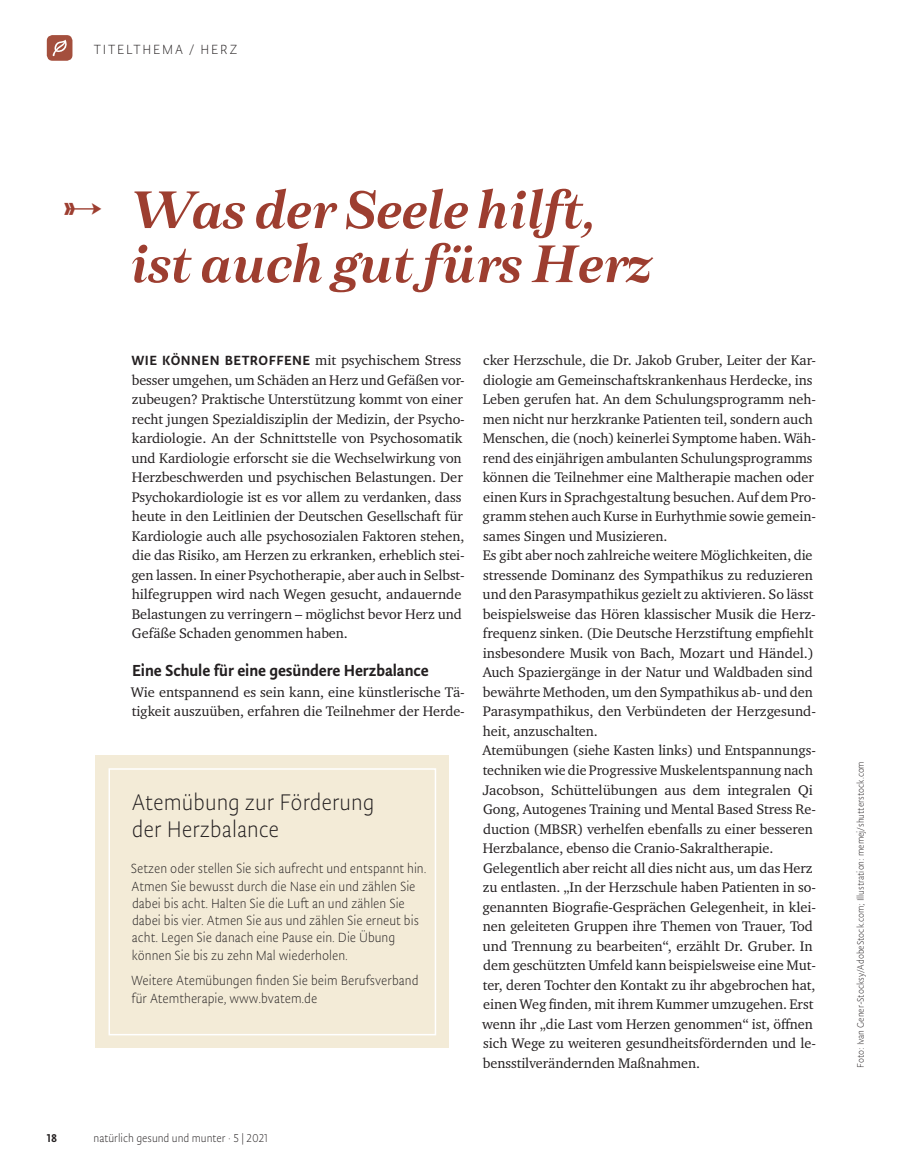
<style>
.page{position:relative;width:915px;height:1170px;background:#fff}
.page>*{position:absolute;margin:0;border:0;box-sizing:border-box;transform-origin:0 0}
.t1{font:italic 600 51px/54px "Morison";letter-spacing:-.005em;color:#9d3e30}
.t2{font:300 25.5px/27px "Tempera Std";color:#231f20}
.t3{font:500 18px "Tempera Std";letter-spacing:-.005em;color:#231f20}
.t4{font:300 15px/17.2px "Tempera Std";color:#231f20}
.t5{font:300 15px "Tempera Std";letter-spacing:.12em;color:#231f20}
.t6{font:14.25px/19.5px "Charter ITC Pro";letter-spacing:-.005em;color:#231f20}
.t7{font:300 12.75px "Tempera Std";color:#231f20}
.t8{font:500 12.75px "Tempera Std";color:#231f20}
.t9{font:300 10.5px "Tempera Std";color:#231f20}
.s1{font-family:"KG Arrows";font-weight:400;font-style:normal;font-size:30px}
.s2{font-family:"Tempera Std";font-weight:500;font-size:15px}
</style>
<div class="page">
<svg style="left:47px;top:35px;width:25px;height:26px"></svg>
<div style="left:96px;top:755px;width:353px;height:293px;background:#f3ebd7"></div>
<div style="left:108px;top:768px;width:328px;height:267px;border:2px solid #fff"></div>
<p class="t5" style="left:94px;top:41px;width:145px">TITELTHEMA / HERZ</p>
<h1 class="t1" style="left:130px;top:182px;width:522px;text-indent:-68px"><span class="s1">f</span> Was der Seele hilft, ist auch gut fürs Herz</h1>
<p class="t6" style="left:131px;top:350px;width:335px"><span class="s2">WIE KÖNNEN BETROFFENE</span> mit psychischem Stress besser umgehen, um Schäden an Herz und Gefäßen vor&shy;zubeugen? Praktische Unterstützung kommt von einer recht jungen Spezialdisziplin der Medizin, der Psycho&shy;kardiologie. An der Schnittstelle von Psychosomatik und Kardiologie erforscht sie die Wechselwirkung von Herzbeschwerden und psychischen Belastungen. Der Psychokardiologie ist es vor allem zu verdanken, dass heute in den Leitlinien der Deutschen Gesellschaft für Kardiologie auch alle psychosozialen Faktoren stehen, die das Risiko, am Herzen zu erkranken, erheblich stei&shy;gen lassen. In einer Psychotherapie, aber auch in Selbst&shy;hilfegruppen wird nach Wegen gesucht, andauernde Belastungen zu verringern – möglichst bevor Herz und Gefäße Schaden genommen haben.</p>
<p class="t3" style="left:132px;top:660px;width:298px">Eine Schule für eine gesündere Herzbalance</p>
<p class="t6" style="left:131px;top:682px;width:335px">Wie entspannend es sein kann, eine künstlerische Tä&shy;tigkeit auszuüben, erfahren die Teilnehmer der Herde-</p>
<h2 class="t2" style="left:132px;top:788px;width:244px">Atemübung zur Förderung der Herzbalance</h2>
<p class="t4" style="left:131px;top:860px;width:297px">Setzen oder stellen Sie sich aufrecht und entspannt hin.<br>Atmen Sie bewusst durch die Nase ein und zählen Sie dabei bis acht. Halten Sie die Luft an und zählen Sie dabei bis vier. Atmen Sie aus und zählen Sie erneut bis acht. Legen Sie danach eine Pause ein. Die Übung können Sie bis zu zehn Mal wiederholen.</p>
<p class="t4" style="left:131px;top:972px;width:289px">Weitere Atemübungen finden Sie beim Berufsverband für Atemtherapie, www.bvatem.de</p>
<p class="t6" style="left:482px;top:350px;width:335px">cker Herzschule, die Dr. Jakob Gruber, Leiter der Kar&shy;diologie am Gemeinschaftskrankenhaus Herdecke, ins Leben gerufen hat. An dem Schulungsprogramm neh&shy;men nicht nur herzkranke Patienten teil, sondern auch Menschen, die (noch) keinerlei Symptome haben. Wäh&shy;rend des einjährigen ambulanten Schulungsprogramms können die Teilnehmer eine Maltherapie machen oder einen Kurs in Sprachgestaltung besuchen. Auf dem Pro&shy;gramm stehen auch Kurse in Eurhythmie sowie gemein&shy;sames Singen und Musizieren.<br>Es gibt aber noch zahlreiche weitere Möglichkeiten, die stressende Dominanz des Sympathikus zu reduzieren und den Parasympathikus gezielt zu aktivieren. So lässt beispielsweise das Hören klassischer Musik die Herz&shy;frequenz sinken. (Die Deutsche Herzstiftung empfiehlt insbesondere Musik von Bach, Mozart und Händel.)<br>Auch Spaziergänge in der Natur und Waldbaden sind bewährte Methoden, um den Sympathikus ab- und den Parasympathikus, den Verbündeten der Herzgesund&shy;heit, anzuschalten.<br>Atemübungen (siehe Kasten links) und Entspannungs&shy;techniken wie die Progressive Muskelentspannung nach Jacobson, Schüttelübungen aus dem integralen Qi Gong, Autogenes Training und Mental Based Stress Re&shy;duction (MBSR) verhelfen ebenfalls zu einer besseren Herzbalance, ebenso die Cranio-Sakraltherapie.<br>Gelegentlich aber reicht all dies nicht aus, um das Herz zu entlasten. „In der Herzschule haben Patienten in so&shy;genannten Biografie-Gesprächen Gelegenheit, in klei&shy;nen geleiteten Gruppen ihre Themen von Trauer, Tod und Trennung zu bearbeiten“, erzählt Dr. Gruber. In dem geschützten Umfeld kann beispielsweise eine Mut&shy;ter, deren Tochter den Kontakt zu ihr abgebrochen hat, einen Weg finden, mit ihrem Kummer umzugehen. Erst wenn ihr „die Last vom Herzen genommen“ ist, öffnen sich Wege zu weiteren gesundheitsfördernden und le&shy;bensstilverändernden Maßnahmen.</p>
<p class="t8" style="left:47px;top:1130px;width:12px">18</p>
<p class="t7" style="left:94px;top:1130px;width:176px">natürlich gesund und munter · 5 | 2021</p>
<p class="t9" style="left:854px;top:1067px;width:308px;rotate:-90deg">Foto: Ivan Gener-Stocksy/AdobeStock.com; Illustration: memej/shutterstock.com</p>
</div>
